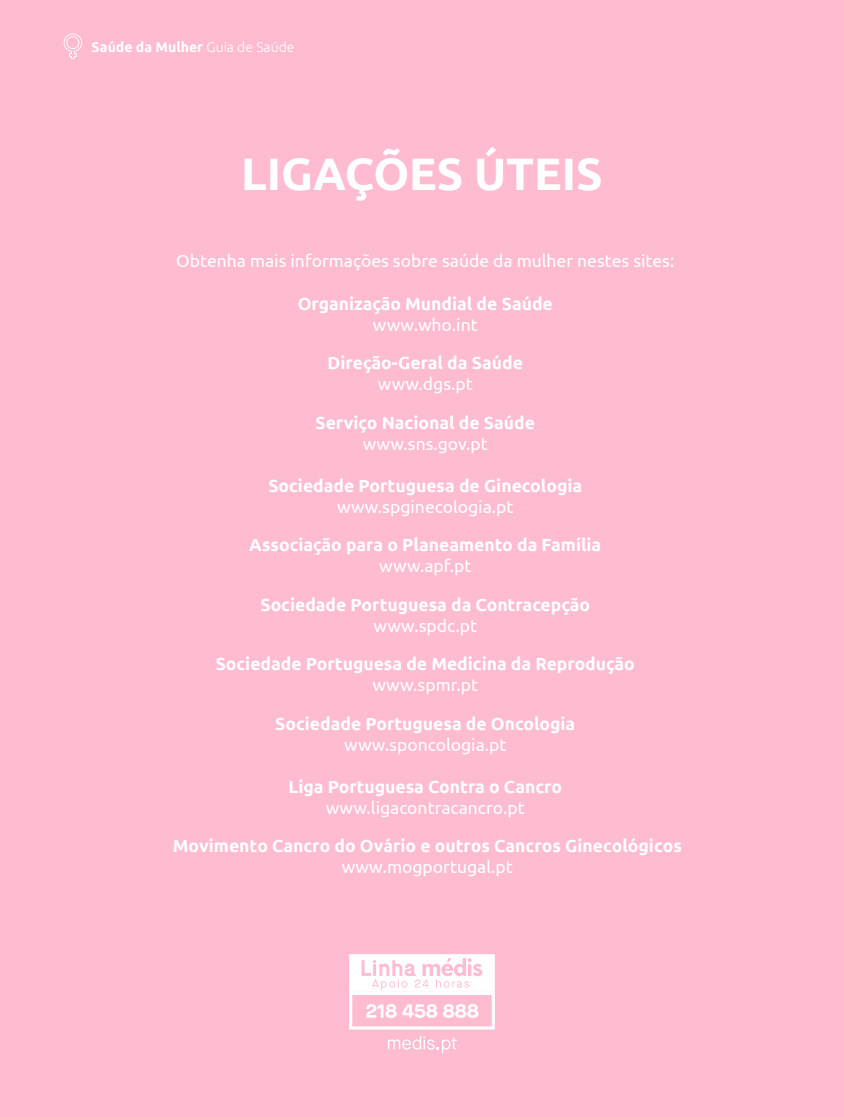
<style>
.page{position:relative;width:844px;height:1117px;background:#fff}
.page>*{position:absolute;margin:0;border:0;box-sizing:border-box;transform-origin:0 0}
.t1{font:700 45.5px "Ubuntu";color:#fff}
.t2{font:700 17.5px/21px "Ubuntu";color:#fff;text-align:center}
.t3{font:17.5px "Ubuntu";color:#fff}
.t4{font:700 14px "Ubuntu";color:#fff}
.s1{font-weight:300}
.s2{font-weight:400}
</style>
<div class="page">
<div style="left:0;top:0;width:843px;height:1116px;background:#ffbbd0"></div>
<svg style="left:388px;top:1036px;width:68px;height:17px"></svg>
<svg style="left:349px;top:954px;width:145px;height:75px"></svg>
<svg style="left:64px;top:33px;width:18px;height:26px"></svg>
<p class="t4" style="left:92px;top:39px;width:204px">Saúde da Mulher <span class="s1">Guia de Saúde</span></p>
<p class="t1" style="left:241px;top:147px;width:363px">LIGAÇÕES ÚTEIS</p>
<p class="t3" style="left:176px;top:250px;width:499px">Obtenha mais informações sobre saúde da mulher nestes sites:</p>
<p class="t2" style="left:297px;top:292px;width:256px">Organização Mundial de Saúde <span class="s2">www.who.int</span></p>
<p class="t2" style="left:327px;top:352px;width:197px">Direção-Geral da Saúde <span class="s2">www.dgs.pt</span></p>
<p class="t2" style="left:315px;top:411px;width:221px">Serviço Nacional de Saúde <span class="s2">www.sns.gov.pt</span></p>
<p class="t2" style="left:268px;top:474px;width:315px">Sociedade Portuguesa de Ginecologia <span class="s2">www.spginecologia.pt</span></p>
<p class="t2" style="left:249px;top:534px;width:353px">Associação para o Planeamento da Família <span class="s2">www.apf.pt</span></p>
<p class="t2" style="left:260px;top:593px;width:331px">Sociedade Portuguesa da Contracepção <span class="s2">www.spdc.pt</span></p>
<p class="t2" style="left:216px;top:653px;width:420px">Sociedade Portuguesa de Medicina da Reprodução <span class="s2">www.spmr.pt</span></p>
<p class="t2" style="left:275px;top:712px;width:301px">Sociedade Portuguesa de Oncologia <span class="s2">www.sponcologia.pt</span></p>
<p class="t2" style="left:288px;top:775px;width:275px">Liga Portuguesa Contra o Cancro <span class="s2">www.ligacontracancro.pt</span></p>
<p class="t2" style="left:173px;top:835px;width:510px">Movimento Cancro do Ovário e outros Cancros Ginecológicos <span class="s2">www.mogportugal.pt</span></p>
</div>
